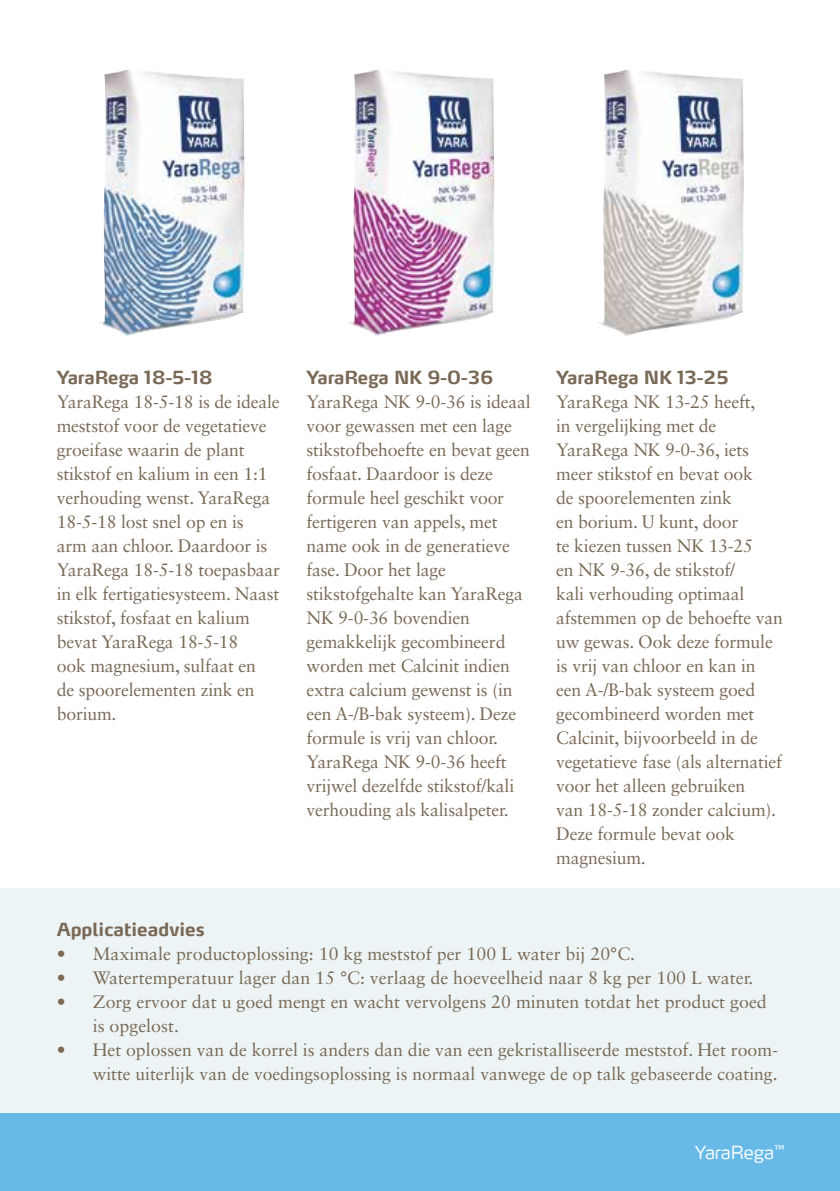
<style>
.page{position:relative;width:840px;height:1191px;background:#fff}
.page>*{position:absolute;margin:0;border:0;box-sizing:border-box;transform-origin:0 0}
.t1{font:18px/24px "Sabon LT Std";letter-spacing:-.01em;color:#796956}
.t2{font:700 18px "Yara Max LF";letter-spacing:-.01em;color:#796956}
.t3{font:300 18px "Yara Max LF";color:#fff}
</style>
<div class="page">
<div style="left:0;top:1112px;width:839px;height:79px;background:#67b9e8"></div>
<div style="left:0;top:888px;width:839px;height:224px;background:#edf4f5"></div>
<img style="left:597px;top:69px;width:146px;height:267px">
<img style="left:98px;top:69px;width:146px;height:267px">
<img style="left:348px;top:69px;width:146px;height:267px">
<p class="t2" style="left:57px;top:366px;width:157px">YaraRega 18-5-18</p>
<p class="t1" style="left:57px;top:390px;width:225px">YaraRega 18-5-18 is de ideale meststof voor de vegetatieve groeifase waarin de plant stikstof en kalium in een 1:1 verhouding wenst. YaraRega<br>18-5-18 lost snel op en is<br>arm aan chloor. Daardoor is<br>YaraRega 18-5-18 toepasbaar in elk fertigatiesysteem. Naast stikstof, fosfaat en kalium bevat YaraRega 18-5-18<br>ook magnesium, sulfaat en<br>de spoorelementen zink en borium.</p>
<p class="t2" style="left:306px;top:366px;width:188px">YaraRega NK 9-0-36</p>
<p class="t1" style="left:306px;top:389px;width:225px">YaraRega NK 9-0-36 is ideaal voor gewassen met een lage stikstofbehoefte en bevat geen fosfaat. Daardoor is deze formule heel geschikt voor fertigeren van appels, met name ook in de generatieve fase. Door het lage stikstofgehalte kan YaraRega<br>NK 9-0-36 bovendien gemakkelijk gecombineerd worden met Calcinit indien extra calcium gewenst is (in een A-/B-bak systeem). Deze formule is vrij van chloor.<br>YaraRega NK 9-0-36 heeft vrijwel dezelfde stikstof/kali verhouding als kalisalpeter.</p>
<p class="t2" style="left:556px;top:366px;width:174px">YaraRega NK 13-25</p>
<p class="t1" style="left:556px;top:389px;width:228px">YaraRega NK 13-25 heeft,<br>in vergelijking met de<br>YaraRega NK 9-0-36, iets meer stikstof en bevat ook<br>de spoorelementen zink<br>en borium. U kunt, door<br>te kiezen tussen NK 13-25<br>en NK 9-36, de stikstof/<br>kali verhouding optimaal afstemmen op de behoefte van uw gewas. Ook deze formule is vrij van chloor en kan in een A-/B-bak systeem goed gecombineerd worden met<br>Calcinit, bijvoorbeeld in de vegetatieve fase (als alternatief voor het alleen gebruiken<br>van 18-5-18 zonder calcium).<br>Deze formule bevat ook magnesium.</p>
<p class="t2" style="left:57px;top:918px;width:149px">Applicatieadvies</p>
<p class="t1" style="left:57px;top:942px;width:579px">• Maximale productoplossing: 10 kg meststof per 100 L water bij 20°C.</p>
<p class="t1" style="left:57px;top:966px;width:698px">• Watertemperatuur lager dan 15 °C: verlaag de hoeveelheid naar 8 kg per 100 L water.</p>
<p class="t1" style="left:93px;top:990px;width:675px;text-indent:-36px">• Zorg ervoor dat u goed mengt en wacht vervolgens 20 minuten totdat het product goed is opgelost.</p>
<p class="t1" style="left:57px;top:1038px;width:722px;text-align:right">• Het oplossen van de korrel is anders dan die van een gekristalliseerde meststof. Het room&shy;witte uiterlijk van de voedingsoplossing is normaal vanwege de op talk gebaseerde coating.</p>
<p class="t3" style="left:695px;top:1140px;width:91px">YaraRega<sup>™</sup></p>
</div>
